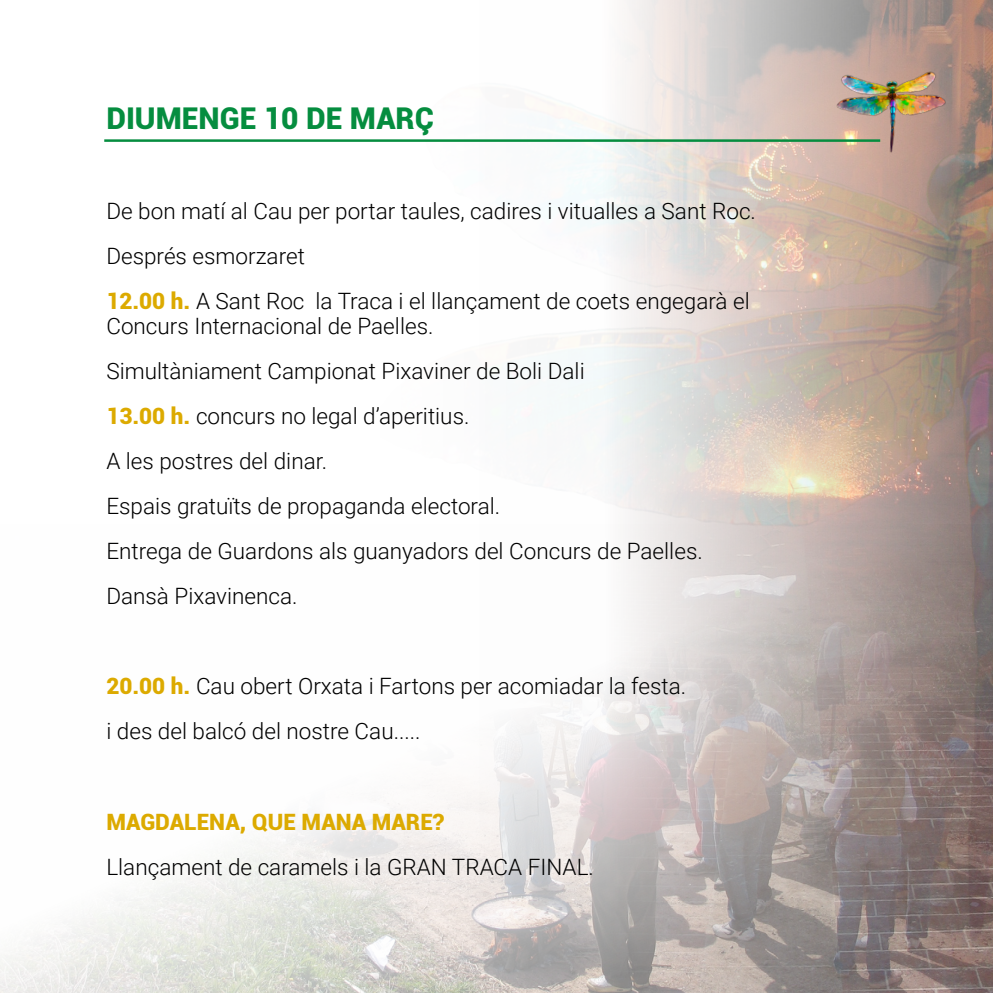
<style>
.page{position:relative;width:993px;height:993px;background:#fff}
.page>*{position:absolute;margin:0;border:0;box-sizing:border-box;transform-origin:0 0}
.t1{font:900 30px "Roboto";color:#058d3f}
.t2{font:300 22.5px/45px "Roboto";color:#000}
.t3{font:900 22.5px "Roboto";color:#dcaa00}
.s1{font-weight:900;color:#dcaa00}
</style>
<div class="page">
<img style="left:1px;top:934px;width:62px;height:58px">
<img style="left:63px;top:0;width:929px;height:992px">
<img style="left:0;top:959px;width:1px;height:33px">
<img style="left:808px;top:0;width:169px;height:185px">
<hr style="left:104px;top:139px;width:775px;height:3px;background:#058d3f">
<h1 class="t1" style="left:106px;top:97px;width:329px">DIUMENGE 10 DE MARÇ</h1>
<p class="t2" style="left:106px;top:187px;width:651px">De bon matí al Cau per portar taules, cadires i vitualles a Sant Roc.<br>Després esmorzaret<br><span class="s1">12.00 h.</span> A Sant Roc la Traca i el llançament de coets engegarà el</p>
<p class="t2" style="left:106px;top:302px;width:597px">Concurs Internacional de Paelles.<br>Simultàniament Campionat Pixaviner de Boli Dali<br><span class="s1">13.00 h.</span> concurs no legal d’aperitius.<br>A les postres del dinar.<br>Espais gratuïts de propaganda electoral.<br>Entrega de Guardons als guanyadors del Concurs de Paelles.<br>Dansà Pixavinenca.</p>
<p class="t2" style="left:106px;top:662px;width:581px"><span class="s1">20.00 h.</span> Cau obert Orxata i Fartons per acomiadar la festa. i des del balcó del nostre Cau.....</p>
<p class="t3" style="left:106px;top:805px;width:339px">MAGDALENA, QUE MANA MARE?</p>
<p class="t2" style="left:106px;top:842px;width:489px">Llançament de caramels i la GRAN TRACA FINAL.</p>
</div>
